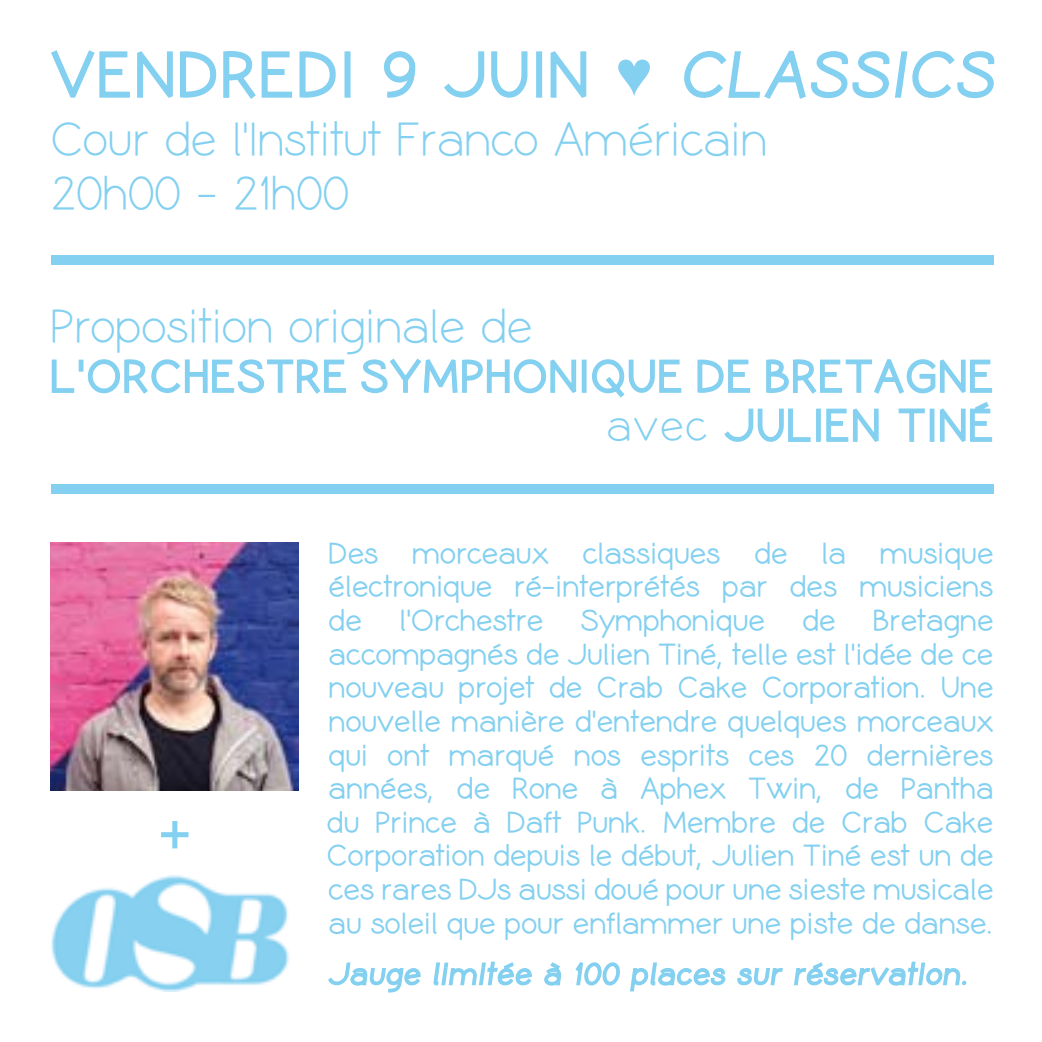
<style>
.page{position:relative;width:1042px;height:1042px;background:#fff}
.page>*{position:absolute;margin:0;border:0;box-sizing:border-box;transform-origin:0 0}
.t1{font:700 59.5px "Coamei";letter-spacing:.05em;color:#83d0f0}
.t2{font:45.5px/54.6px "Coamei";color:#83d0f0}
.t3{font:700 42px/49px "Coamei";letter-spacing:.05em;color:#83d0f0;text-align:right}
.t4{font:700 28px/33.6px "Coamei";color:#83d0f0;text-align:justify}
.t5{font:italic 700 28px "Coamei";letter-spacing:.05em;color:#83d0f0}
.s1{font-family:"Arial"}
.s2{font-style:italic}
.s3{font-weight:400}
</style>
<div class="page">
<svg style="left:51px;top:50px;width:285px;height:49px"></svg>
<div style="left:344px;top:51px;width:6px;height:47px;border:2px solid #83d0f0"></div>
<svg style="left:384px;top:51px;width:32px;height:47px"></svg>
<svg style="left:444px;top:51px;width:84px;height:47px"></svg>
<div style="left:536px;top:51px;width:6px;height:47px;border:2px solid #83d0f0"></div>
<svg style="left:550px;top:51px;width:37px;height:47px"></svg>
<svg style="left:684px;top:50px;width:311px;height:49px"></svg>
<svg style="left:51px;top:359px;width:24px;height:34px"></svg>
<div style="left:79px;top:360px;width:4px;height:12px;border:2px solid #83d0f0"></div>
<svg style="left:87px;top:359px;width:259px;height:35px"></svg>
<svg style="left:361px;top:358px;width:216px;height:36px"></svg>
<div style="left:582px;top:360px;width:4px;height:33px;border:2px solid #83d0f0"></div>
<svg style="left:592px;top:359px;width:90px;height:39px"></svg>
<svg style="left:697px;top:359px;width:296px;height:83px"></svg>
<div style="left:51px;top:255px;width:942px;height:10px;background:#83d0f0"></div>
<div style="left:51px;top:484px;width:942px;height:10px;background:#83d0f0"></div>
<svg style="left:328px;top:962px;width:93px;height:31px"></svg>
<svg style="left:433px;top:961px;width:99px;height:25px"></svg>
<svg style="left:544px;top:962px;width:18px;height:24px"></svg>
<svg style="left:575px;top:962px;width:45px;height:24px"></svg>
<svg style="left:630px;top:962px;width:96px;height:30px"></svg>
<svg style="left:737px;top:968px;width:46px;height:18px"></svg>
<svg style="left:794px;top:961px;width:173px;height:25px"></svg>
<img style="left:51px;top:542px;width:248px;height:248px">
<img style="left:51px;top:876px;width:238px;height:115px">
<svg style="left:161px;top:821px;width:27px;height:27px"></svg>
<h1 class="t1" style="left:51px;top:45px;width:944px">VENDREDI 9 JUIN <span class="s1">♥</span> <span class="s2">CLASSICS</span></h1>
<h2 class="t2" style="left:51px;top:113px;width:718px">Cour de l’Institut Franco Américain<br>20h00 - 21h00</h2>
<h2 class="t2" style="left:51px;top:300px;width:483px">Proposition originale de</h2>
<h3 class="t3" style="left:51px;top:353px;width:944px">L’ORCHESTRE SYMPHONIQUE DE BRETAGNE <span class="s3">avec</span> JULIEN TINÉ</h3>
<p class="t4" style="left:329px;top:537px;width:666px">Des morceaux classiques de la musique électronique ré-interprétés par des musiciens de</p>
<p class="t4" style="left:327px;top:604px;width:668px;text-indent:546px">Bretagne accompagnés de Julien Tiné, telle est l’idée de ce nouveau projet de Crab Cake Corporation. Une nouvelle manière d’entendre quelques morceaux qui ont marqué nos esprits ces 20 dernières années, de Rone à Aphex Twin, de Pantha du Prince à Daft Punk. Membre de Crab Cake Corporation depuis le début, Julien Tiné est un de ces rares DJs aussi doué pour une sieste musicale au soleil que pour enflammer une piste de danse.</p>
<p class="t5" style="left:329px;top:960px;width:641px">Jauge limitée à 100 places sur réservation.</p>
<p class="t4" style="left:399px;top:604px;width:145px">l’Orchestre</p>
<p class="t4" style="left:581px;top:604px;width:185px">Symphonique</p>
<p class="t4" style="left:802px;top:604px;width:35px">de</p>
</div>
